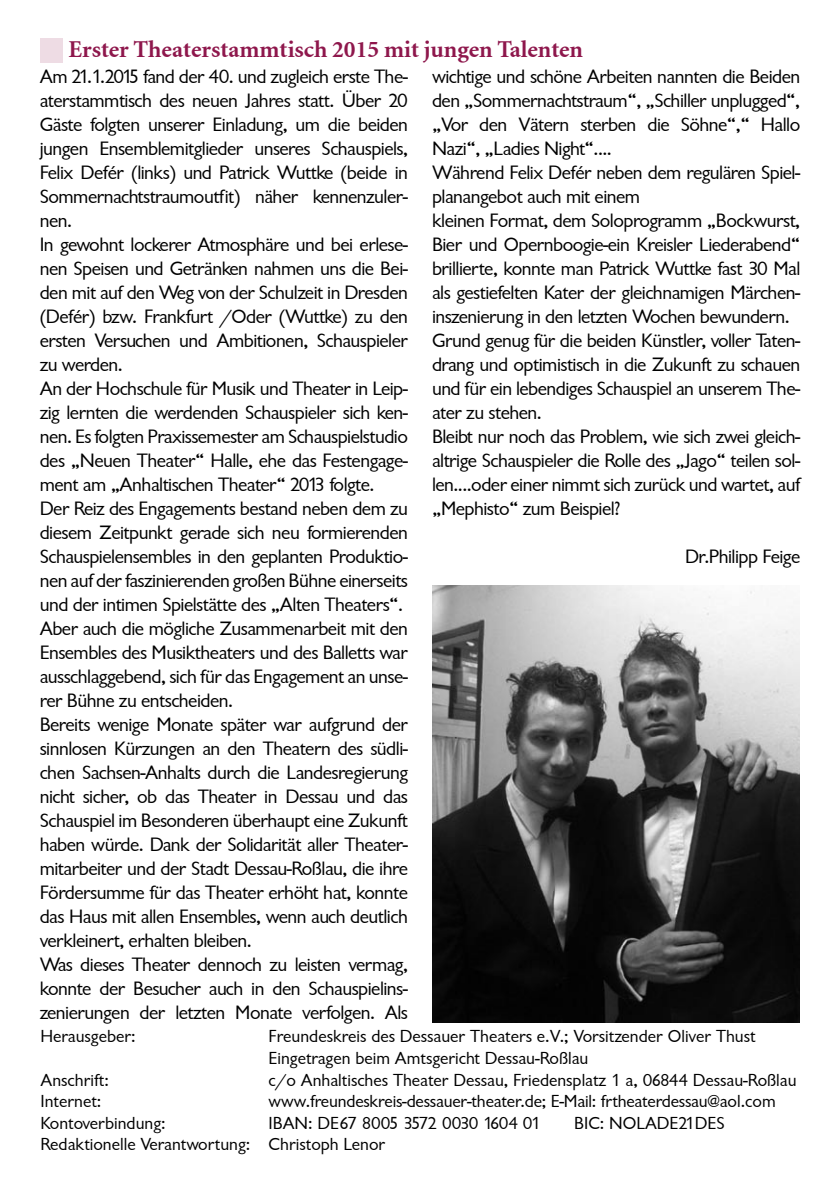
<style>
.page{position:relative;width:840px;height:1191px;background:#fff}
.page>*{position:absolute;margin:0;border:0;box-sizing:border-box;transform-origin:0 0}
.t1{font:700 24px "Minion";color:#8e174c}
.t2{font:20px/24px "Garrison Sans";letter-spacing:-.025em;color:#000;text-align:justify}
.t3{font:18px "Garrison Sans";color:#000}
.t4{font:18px "Garrison Sans";letter-spacing:-.035em;color:#000}
</style>
<div class="page">
<div style="left:40px;top:38px;width:22px;height:25px;background:#eedce4"></div>
<img style="left:432px;top:585px;width:367px;height:437px">
<p class="t1" style="left:68px;top:37px;width:515px">Erster Theaterstammtisch 2015 mit jungen Talenten</p>
<p class="t2" style="left:40px;top:65px;width:369px">Am 21.1.2015 fand der 40. und zugleich erste The&shy;aterstammtisch des neuen Jahres statt. Über 20<br>Gäste folgten unserer Einladung, um die beiden jungen Ensemblemitglieder unseres Schauspiels, Felix Defér (links) und Patrick Wuttke (beide in Sommernachtstraumoutfit) näher kennenzuler&shy;nen.</p>
<p class="t2" style="left:40px;top:233px;width:369px">In gewohnt lockerer Atmosphäre und bei erlese&shy;nen Speisen und Getränken nahmen uns die Bei&shy;den mit auf den Weg von der Schulzeit in Dresden (Defér) bzw. Frankfurt /Oder (Wuttke) zu den ersten Versuchen und Ambitionen, Schauspieler zu werden.</p>
<p class="t2" style="left:40px;top:377px;width:369px">An der Hochschule für Musik und Theater in Leip&shy;zig lernten die werdenden Schauspieler sich ken&shy;nen. Es folgten Praxissemester am Schauspielstudio des „Neuen Theater“ Halle, ehe das Festengage&shy;ment am „Anhaltischen Theater“ 2013 folgte.</p>
<p class="t2" style="left:40px;top:497px;width:369px">Der Reiz des Engagements bestand neben dem zu diesem Zeitpunkt gerade sich neu formierenden Schauspielensembles in den geplanten Produktio&shy;nen auf der faszinierenden großen Bühne einerseits und der intimen Spielstätte des „Alten Theaters“.</p>
<p class="t2" style="left:40px;top:617px;width:369px">Aber auch die mögliche Zusammenarbeit mit den Ensembles des Musiktheaters und des Balletts war ausschlaggebend, sich für das Engagement an unse&shy;rer Bühne zu entscheiden.</p>
<p class="t2" style="left:40px;top:713px;width:369px">Bereits wenige Monate später war aufgrund der sinnlosen Kürzungen an den Theatern des südli&shy;chen Sachsen-Anhalts durch die Landesregierung nicht sicher, ob das Theater in Dessau und das Schauspiel im Besonderen überhaupt eine Zukunft haben würde. Dank der Solidarität aller Theater&shy;mitarbeiter und der Stadt Dessau-Roßlau, die ihre Fördersumme für das Theater erhöht hat, konnte das Haus mit allen Ensembles, wenn auch deutlich verkleinert, erhalten bleiben.</p>
<p class="t2" style="left:40px;top:953px;width:369px">Was dieses Theater dennoch zu leisten vermag, konnte der Besucher auch in den Schauspielins&shy;zenierungen der letzten Monate verfolgen. Als</p>
<p class="t2" style="left:432px;top:65px;width:369px">wichtige und schöne Arbeiten nannten die Beiden den „Sommernachtstraum“, „Schiller unplugged“, „Vor den Vätern sterben die Söhne“,“ Hallo Nazi“, „Ladies Night“....</p>
<p class="t2" style="left:432px;top:161px;width:369px">Während Felix Defér neben dem regulären Spiel&shy;planangebot auch mit einem</p>
<p class="t2" style="left:432px;top:209px;width:369px">kleinen Format, dem Soloprogramm „Bockwurst, Bier und Opernboogie-ein Kreisler Liederabend“ brillierte, konnte man Patrick Wuttke fast 30 Mal als gestiefelten Kater der gleichnamigen Märchen&shy;inszenierung in den letzten Wochen bewundern.</p>
<p class="t2" style="left:432px;top:329px;width:369px">Grund genug für die beiden Künstler, voller Taten&shy;drang und optimistisch in die Zukunft zu schauen und für ein lebendiges Schauspiel an unserem The&shy;ater zu stehen.</p>
<p class="t2" style="left:432px;top:425px;width:369px">Bleibt nur noch das Problem, wie sich zwei gleich&shy;altrige Schauspieler die Rolle des „Jago“ teilen sol&shy;len....oder einer nimmt sich zurück und wartet, auf „Mephisto“ zum Beispiel?</p>
<p class="t2" style="left:684px;top:545px;width:117px">Dr.Philipp Feige</p>
<p class="t3" style="left:40px;top:1026px;width:97px">Herausgeber:</p>
<p class="t3" style="left:40px;top:1069px;width:70px">Anschrift:</p>
<p class="t3" style="left:40px;top:1091px;width:62px">Internet:</p>
<p class="t3" style="left:40px;top:1113px;width:127px">Kontoverbindung:</p>
<p class="t3" style="left:40px;top:1134px;width:211px">Redaktionelle Verantwortung:</p>
<p class="t3" style="left:268px;top:1026px;width:488px">Freundeskreis des Dessauer Theaters e.V.; Vorsitzender Oliver Thust</p>
<p class="t3" style="left:268px;top:1048px;width:321px">Eingetragen beim Amtsgericht Dessau-Roßlau</p>
<p class="t3" style="left:268px;top:1069px;width:529px">c/o Anhaltisches Theater Dessau, Friedensplatz 1 a, 06844 Dessau-Roßlau</p>
<p class="t3" style="left:268px;top:1091px;width:508px">www.freundeskreis-dessauer-theater.de; E-Mail: frtheaterdessau@aol.com</p>
<p class="t4" style="left:268px;top:1113px;width:273px">IBAN: DE67 8005 3572 0030 1604 01</p>
<p class="t3" style="left:574px;top:1113px;width:152px">BIC: NOLADE21DES</p>
<p class="t3" style="left:268px;top:1134px;width:118px">Christoph Lenor</p>
</div>
